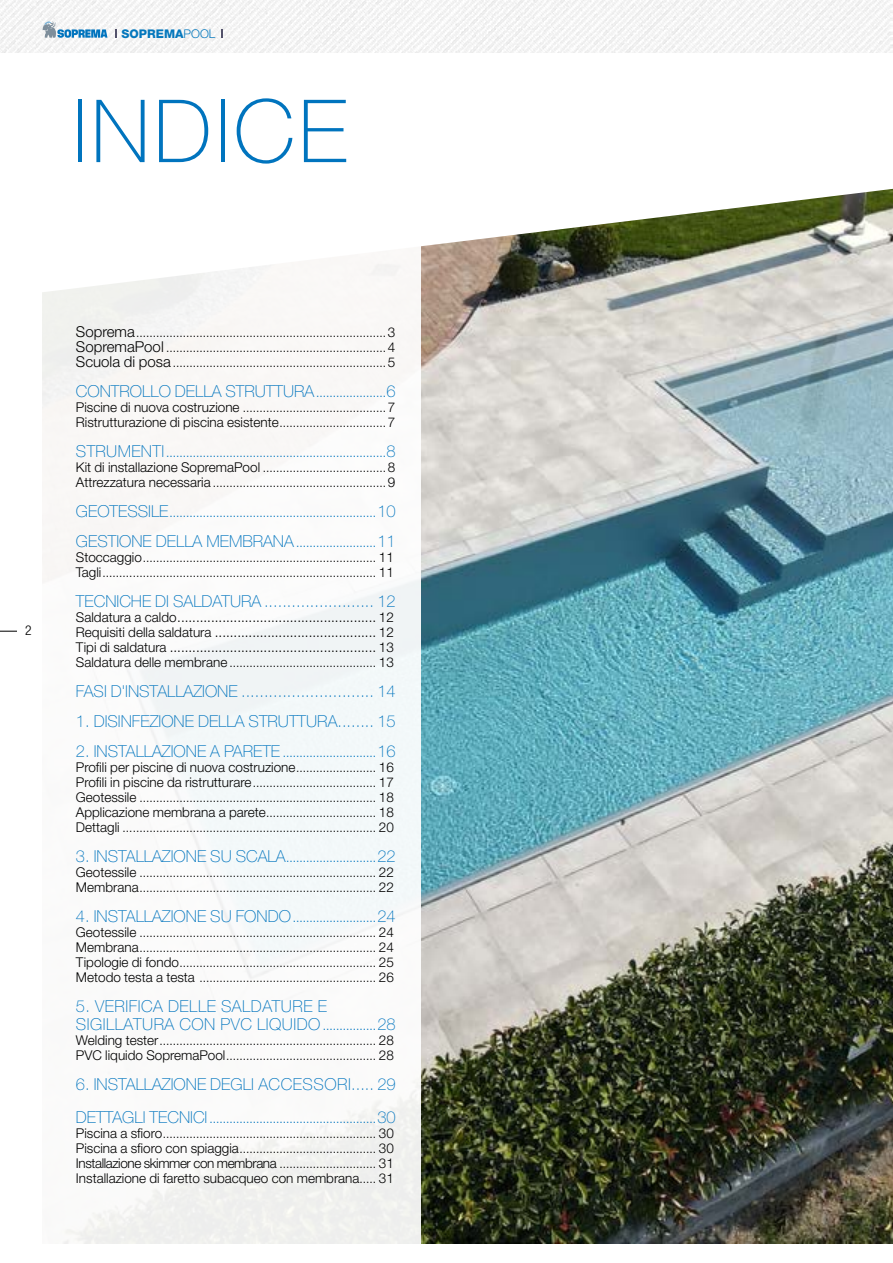
<style>
.page{position:relative;width:893px;height:1263px;background:#fff}
.page>*{position:absolute;margin:0;border:0;box-sizing:border-box;transform-origin:0 0}
.t1{font:100 87.15px "Helvetica Neue LT Std";letter-spacing:.04em;color:#0074be}
.t2{font:100 16.5px "Helvetica Neue LT Std";color:#0074be}
.t3{font:100 16.5px/18px "Helvetica Neue LT Std";letter-spacing:.03em;color:#0074be}
.t4{font:300 13.5px/15px "Helvetica Neue LT Std";color:#000;text-align:justify}
.t5{font:300 condensed 13.5px "Helvetica Neue LT Std";color:#000}
.t6{font:300 12px/15px "Helvetica Neue LT Std";color:#000}
.t7{font:300 12px "Helvetica Neue LT Std";color:#0074be}
.t8{font:800 12px "Helvetica Neue LT Pro";color:#0578bd}
.s1{font-weight:300}
.s2{font-size:15px}
.s3{font-size:13.5px}
.s4{font-weight:300;font-size:12px}
.s5{font-size:12px}
.s6{font-weight:100;font-size:16.5px;color:#0074be}
.s7{color:#0074be}
.s8{font-weight:100;font-size:16.5px}
</style>
<div class="page">
<img style="left:420px;top:297px;width:473px;height:947px">
<svg style="left:421px;top:188px;width:472px;height:109px"></svg>
<img style="left:0;top:0;width:893px;height:52px">
<svg style="left:43px;top:22px;width:64px;height:16px"></svg>
<svg style="left:0;top:631px;width:17px;height:1px"></svg>
<p class="t8" style="left:122px;top:26px;width:95px">SOPREMA<span class="s1">POOL</span></p>
<h1 class="t1" style="left:73px;top:81px;width:276px">INDICE</h1>
<p class="t5" style="left:25px;top:622px;width:8px">2</p>
<p class="t6" style="left:76px;top:325px;width:321px;text-align:justify"><span class="s2">Soprema</span>...........................................................................<span class="s3">3<br></span><span class="s2">SopremaPool</span> ..................................................................<span class="s3">4<br></span><span class="s2">Scuola di posa</span> ................................................................<span class="s3">5</span></p>
<h2 class="t2" style="left:76px;top:382px;width:321px">CONTROLLO DELLA STRUTTURA<span class="s4">.....................</span>6</h2>
<p class="t6" style="left:76px;top:400px;width:321px"><span class="s3">Piscine di nuova costruzione</span> ...........................................<span class="s3">7</span></p>
<p class="t4" style="left:76px;top:415px;width:321px">Ristrutturazione di piscina esistente<span class="s5">................................</span>7</p>
<p class="t6" style="left:76px;top:445px;width:321px;text-align:justify"><span class="s6">STRUMENTI</span> <span class="s7">..................................................................</span><span class="s6">8<br></span><span class="s3">Kit di installazione SopremaPool</span> .....................................<span class="s3">8<br>Attrezzatura necessaria</span> ....................................................<span class="s3">9</span></p>
<p class="t7" style="left:76px;top:506px;width:321px"><span class="s8">GEOTESSILE</span>..............................................................<span class="s8">10</span></p>
<p class="t6" style="left:76px;top:535px;width:321px"><span class="s6">GESTIONE DELLA MEMBRANA</span> <span class="s7">........................</span><span class="s6">11<br></span><span class="s3">Stoccaggio</span>...................................................................... <span class="s3">11<br>Tagli</span>.................................................................................. <span class="s3">11</span></p>
<h2 class="t2" style="left:76px;top:592px;width:321px">TECNICHE DI SALDATURA ........................ 12</h2>
<p class="t4" style="left:76px;top:610px;width:320px">Saldatura a caldo..................................................... 12<br>Requisiti della saldatura ........................................... 12<br>Tipi di saldatura ....................................................... 13</p>
<p class="t6" style="left:76px;top:655px;width:320px"><span class="s3">Saldatura delle membrane</span> ............................................ <span class="s3">13</span></p>
<h2 class="t2" style="left:76px;top:682px;width:321px">FASI D'INSTALLAZIONE ............................. 14</h2>
<h2 class="t2" style="left:76px;top:712px;width:321px">1. DISINFEZIONE DELLA STRUTTURA........ 15</h2>
<p class="t7" style="left:76px;top:746px;width:321px"><span class="s8">2. INSTALLAZIONE A PARETE</span> ............................<span class="s8">16</span></p>
<p class="t4" style="left:76px;top:760px;width:320px">Profili per piscine di nuova costruzione<span class="s5">........................</span> 16</p>
<p class="t6" style="left:76px;top:775px;width:320px;text-align:justify"><span class="s3">Profili in piscine da ristrutturare</span>..................................... <span class="s3">17<br>Geotessile</span> ....................................................................... <span class="s3">18<br>Applicazione membrana a parete</span>................................. <span class="s3">18<br>Dettagli</span> ............................................................................ <span class="s3">20</span></p>
<p class="t6" style="left:76px;top:850px;width:321px"><span class="s6">3. INSTALLAZIONE SU SCALA</span><span class="s7">...........................</span><span class="s6">22<br></span><span class="s3">Geotessile</span> ....................................................................... <span class="s3">22<br>Membrana</span>....................................................................... <span class="s3">22</span></p>
<p class="t6" style="left:76px;top:910px;width:321px"><span class="s6">4. INSTALLAZIONE SU FONDO</span><span class="s7">.........................</span><span class="s6">24<br></span><span class="s3">Geotessile</span> ....................................................................... <span class="s3">24<br>Membrana</span>....................................................................... <span class="s3">24<br>Tipologie di fondo</span>........................................................... <span class="s3">25<br>Metodo testa a testa</span> ..................................................... <span class="s3">26</span></p>
<h2 class="t3" style="left:76px;top:997px;width:321px">5. VERIFICA DELLE SALDATURE E<br>SIGILLATURA CON PVC LIQUIDO <span class="s4">................</span>28</h2>
<p class="t6" style="left:76px;top:1033px;width:320px"><span class="s3">Welding tester</span>................................................................. <span class="s3">28<br>PVC liquido SopremaPool</span>............................................. <span class="s3">28</span></p>
<h2 class="t2" style="left:76px;top:1075px;width:321px">6. INSTALLAZIONE DEGLI ACCESSORI..... 29</h2>
<p class="t6" style="left:76px;top:1111px;width:321px"><span class="s6">DETTAGLI TECNICI</span> <span class="s7">..................................................</span><span class="s6">30<br></span><span class="s3">Piscina a sfioro</span>................................................................ <span class="s3">30<br>Piscina a sfioro con spiaggia</span>......................................... <span class="s3">30</span></p>
<p class="t4" style="left:76px;top:1156px;width:320px">Installazione skimmer con membrana <span class="s5">.............................</span> 31<br>Installazione di faretto subacqueo con membrana<span class="s5">.....</span> 31</p>
</div>
